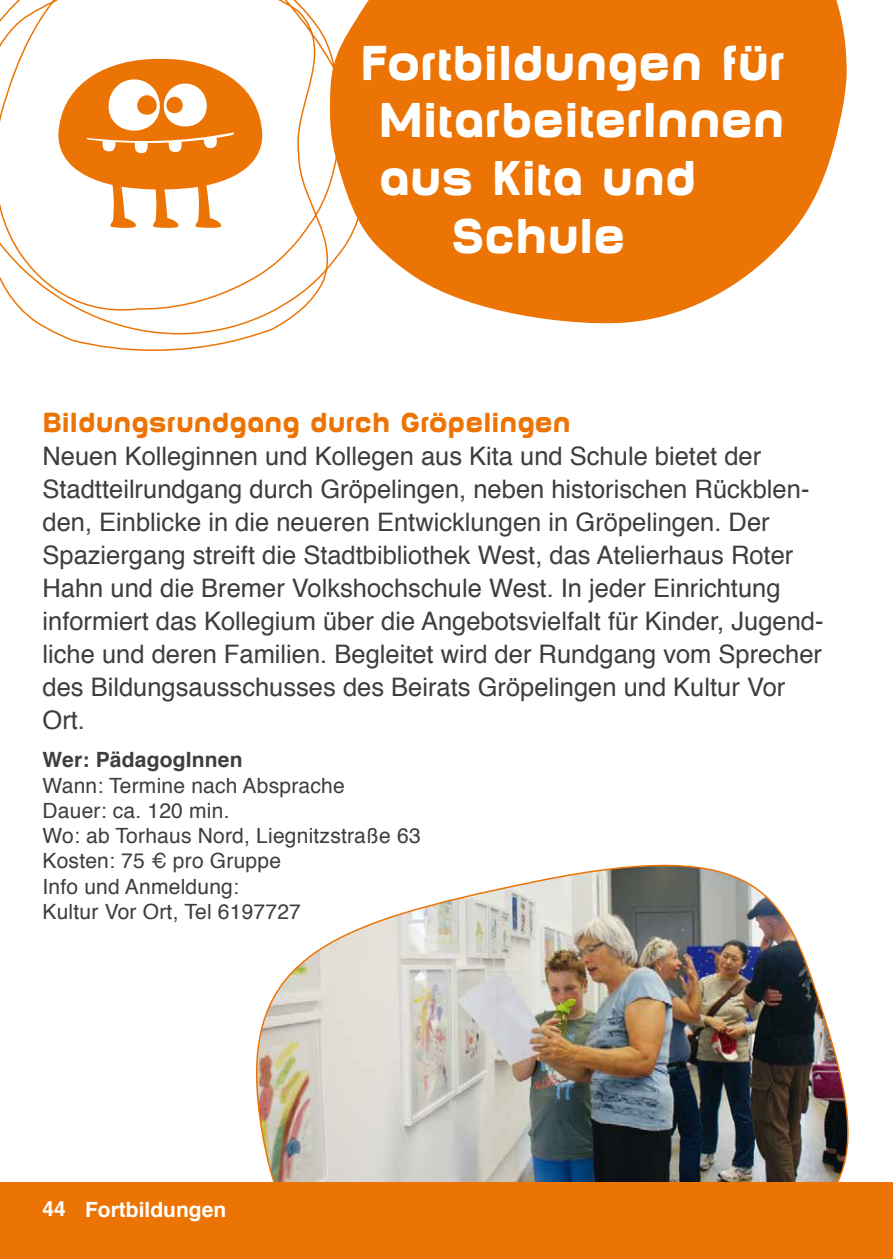
<style>
.page{position:relative;width:893px;height:1259px;background:#fff}
.page>*{position:absolute;margin:0;border:0;box-sizing:border-box;transform-origin:0 0}
.t1{font:900 48px "Baby Mine";color:#fff}
.t2{font:900 27px "Baby Mine";color:#ec7405}
.t3{font:25.5px/33px "Helvetica";color:#3e3d40}
.t4{font:21px/25.2px "Helvetica";letter-spacing:.01em;color:#3e3d40}
.t5{font:700 21px "Helvetica";letter-spacing:.01em;color:#3e3d40}
.t6{font:700 21px "Helvetica";color:#fff}
</style>
<div class="page">
<svg style="left:0;top:0;width:329px;height:351px"></svg>
<svg style="left:53px;top:58px;width:214px;height:170px"></svg>
<img style="left:256px;top:864px;width:593px;height:318px">
<div style="left:0;top:1182px;width:893px;height:77px;background:#ec7405"></div>
<svg style="left:329px;top:0;width:518px;height:324px;fill:#ec7405"></svg>
<h1 class="t1" style="left:360px;top:34px;width:427px">Fortbildungen für</h1>
<h1 class="t1" style="left:378px;top:91px;width:408px">MitarbeiterInnen</h1>
<h1 class="t1" style="left:378px;top:149px;width:320px">aus Kita und</h1>
<h1 class="t1" style="left:451px;top:206px;width:176px">Schule</h1>
<p class="t2" style="left:43px;top:406px;width:530px">Bildungsrundgang durch Gröpelingen</p>
<p class="t3" style="left:43px;top:441px;width:783px">Neuen Kolleginnen und Kollegen aus Kita und Schule bietet der Stadtteilrundgang durch Gröpelingen, neben historischen Rückblen&shy;den, Einblicke in die neueren Entwicklungen in Gröpelingen. Der Spaziergang streift die Stadtbibliothek West, das Atelierhaus Roter Hahn und die Bremer Volkshochschule West. In jeder Einrichtung informiert das Kollegium über die Angebotsvielfalt für Kinder, Jugend&shy;liche und deren Familien. Begleitet wird der Rundgang vom Sprecher des Bildungsausschusses des Beirats Gröpelingen und Kultur Vor Ort.</p>
<p class="t5" style="left:43px;top:743px;width:202px">Wer: PädagogInnen</p>
<p class="t4" style="left:43px;top:773px;width:380px">Wann: Termine nach Absprache<br>Dauer: ca. 120 min.<br>Wo: ab Torhaus Nord, Liegnitzstraße 63<br>Kosten: 75 € pro Gruppe<br>Info und Anmeldung:<br>Kultur Vor Ort, Tel 6197727</p>
<p class="t6" style="left:43px;top:1192px;width:185px">44 Fortbildungen</p>
</div>
